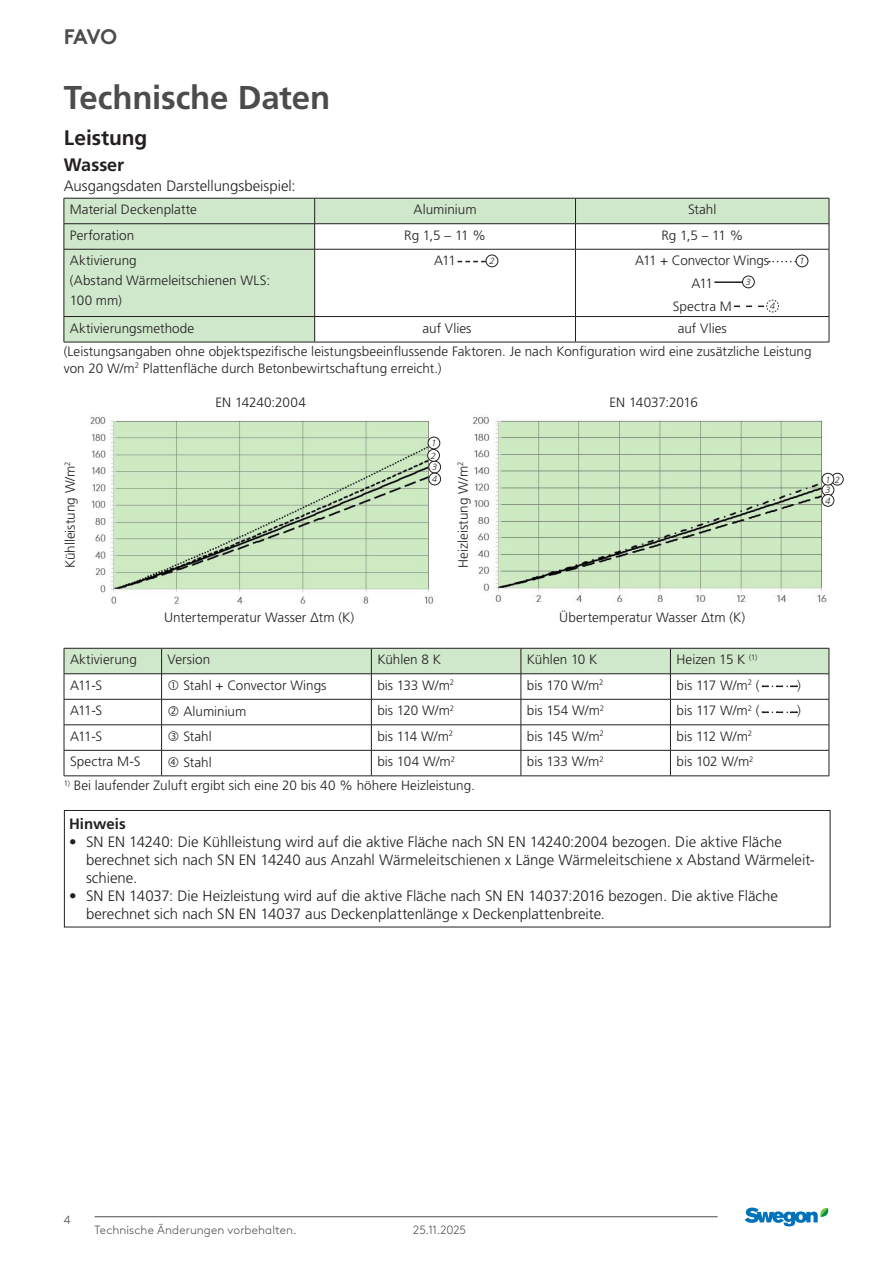
<style>
.page{position:relative;width:893px;height:1263px;background:#fff}
.page>*{position:absolute;margin:0;border:0;box-sizing:border-box;transform-origin:0 0}
.t1{font:700 33px "Frutiger LT Pro";letter-spacing:-.005em;color:#4b4c4d}
.t2{font:700 21px "Frutiger LT Pro";color:#231f20}
.t3{font:700 21px "Swegon Brown";color:#4b4c4d}
.t4{font:700 18px "Frutiger LT Pro";color:#231f20}
.t5{font:300 15px/18px "Frutiger LT Pro";color:#231f20}
.t6{font:700 15px "Frutiger LT Pro";color:#231f20}
.t7{font:300 13.5px/19.8px "Frutiger LT Pro";color:#231f20}
.t8{font:300 12px "Swegon Brown";letter-spacing:.01em;color:#4b4c4d}
.t9{font:italic 300 9px "Frutiger LT Pro";color:#231f20}
</style>
<div class="page">
<hr style="left:95px;top:1216px;width:623px;height:1px;background:#4b4c4d">
<svg style="left:745px;top:1207px;width:84px;height:19px"></svg>
<div style="left:64px;top:810px;width:766px;height:117px;border:1px solid #231f20"></div>
<img style="left:90px;top:417px;width:346px;height:187px">
<div style="left:429px;top:461px;width:12px;height:12px;background:#fff;border-radius:50%"></div>
<div style="left:429px;top:461px;width:12px;height:12px;border:1px solid #231f20;border-radius:50%"></div>
<div style="left:428px;top:449px;width:11px;height:12px;background:#fff;border-radius:50%"></div>
<div style="left:427px;top:449px;width:13px;height:12px;border:1px solid #231f20;border-radius:50%"></div>
<div style="left:428px;top:437px;width:12px;height:12px;background:#fff;border-radius:50%"></div>
<div style="left:428px;top:437px;width:12px;height:12px;border:1px solid #231f20;border-radius:50%"></div>
<div style="left:429px;top:473px;width:12px;height:12px;background:#fff;border-radius:50%"></div>
<div style="left:429px;top:473px;width:12px;height:12px;border:1px solid #231f20;border-radius:50%"></div>
<img style="left:473px;top:416px;width:356px;height:186px">
<div style="left:822px;top:484px;width:12px;height:12px;background:#fff;border-radius:50%"></div>
<div style="left:822px;top:484px;width:12px;height:12px;border:1px solid #231f20;border-radius:50%"></div>
<div style="left:831px;top:473px;width:12px;height:12px;border:1px solid #231f20;border-radius:50%"></div>
<div style="left:822px;top:473px;width:12px;height:12px;background:#fff;border-radius:50%"></div>
<div style="left:822px;top:473px;width:12px;height:12px;border:1px solid #231f20;border-radius:50%"></div>
<div style="left:822px;top:494px;width:12px;height:12px;background:#fff;border-radius:50%"></div>
<div style="left:822px;top:494px;width:12px;height:12px;border:1px solid #231f20;border-radius:50%"></div>
<svg style="left:65px;top:199px;width:764px;height:143px"></svg>
<hr style="left:64px;top:198px;width:251px;height:1px;background:#231f20">
<hr style="left:315px;top:198px;width:260px;height:1px;background:#231f20">
<hr style="left:575px;top:198px;width:254px;height:1px;background:#231f20">
<hr style="left:64px;top:223px;width:251px;height:1px;background:#231f20">
<svg style="left:64px;top:198px;width:1px;height:51px"></svg>
<hr style="left:315px;top:223px;width:260px;height:1px;background:#231f20">
<svg style="left:314px;top:198px;width:1px;height:51px"></svg>
<hr style="left:575px;top:223px;width:254px;height:1px;background:#231f20">
<svg style="left:575px;top:198px;width:1px;height:51px"></svg>
<svg style="left:829px;top:198px;width:1px;height:51px"></svg>
<hr style="left:64px;top:249px;width:251px;height:1px;background:#231f20">
<hr style="left:64px;top:249px;width:1px;height:67px;background:#231f20">
<hr style="left:315px;top:249px;width:260px;height:1px;background:#231f20">
<hr style="left:314px;top:249px;width:1px;height:67px;background:#231f20">
<hr style="left:575px;top:249px;width:254px;height:1px;background:#231f20">
<hr style="left:575px;top:249px;width:1px;height:67px;background:#231f20">
<hr style="left:829px;top:249px;width:1px;height:67px;background:#231f20">
<hr style="left:64px;top:316px;width:251px;height:1px;background:#231f20">
<svg style="left:64px;top:317px;width:1px;height:25px"></svg>
<hr style="left:315px;top:316px;width:260px;height:1px;background:#231f20">
<svg style="left:314px;top:317px;width:1px;height:25px"></svg>
<hr style="left:575px;top:316px;width:254px;height:1px;background:#231f20">
<svg style="left:575px;top:317px;width:1px;height:25px"></svg>
<svg style="left:829px;top:317px;width:1px;height:25px"></svg>
<hr style="left:64px;top:342px;width:251px;height:1px;background:#231f20">
<hr style="left:315px;top:342px;width:260px;height:1px;background:#231f20">
<hr style="left:575px;top:342px;width:254px;height:1px;background:#231f20">
<svg style="left:457px;top:261px;width:29px;height:1px"></svg>
<div style="left:486px;top:255px;width:12px;height:12px;background:#fff;border-radius:50%"></div>
<div style="left:486px;top:255px;width:12px;height:12px;border:1px solid #231f20;border-radius:50%"></div>
<svg style="left:769px;top:261px;width:27px;height:1px"></svg>
<div style="left:796px;top:255px;width:12px;height:12px;background:#fff;border-radius:50%"></div>
<div style="left:796px;top:255px;width:12px;height:12px;border:1px solid #231f20;border-radius:50%"></div>
<hr style="left:714px;top:281px;width:30px;height:2px;background:#231f20">
<div style="left:742px;top:276px;width:12px;height:12px;background:#fff;border-radius:50%"></div>
<div style="left:742px;top:276px;width:12px;height:12px;border:1px solid #231f20;border-radius:50%"></div>
<svg style="left:734px;top:300px;width:45px;height:12px"></svg>
<svg style="left:64px;top:648px;width:766px;height:128px"></svg>
<h2 class="t3" style="left:64px;top:20px;width:55px">FAVO</h2>
<h1 class="t1" style="left:64px;top:77px;width:268px">Technische Daten</h1>
<h2 class="t2" style="left:64px;top:125px;width:85px">Leistung</h2>
<h3 class="t4" style="left:64px;top:154px;width:62px">Wasser</h3>
<p class="t5" style="left:64px;top:177px;width:233px">Ausgangsdaten Darstellungsbeispiel:</p>
<p class="t7" style="left:70px;top:200px;width:129px">Material Deckenplatte</p>
<p class="t7" style="left:414px;top:200px;width:65px">Aluminium</p>
<p class="t7" style="left:688px;top:200px;width:30px">Stahl</p>
<p class="t7" style="left:70px;top:225px;width:66px">Perforation</p>
<p class="t7" style="left:404px;top:225px;width:83px">Rg 1,5 – 11 %</p>
<p class="t7" style="left:661px;top:225px;width:83px">Rg 1,5 – 11 %</p>
<p class="t7" style="left:70px;top:251px;width:202px">Aktivierung<br>(Abstand Wärmeleitschienen WLS:<br>100 mm)</p>
<p class="t7" style="left:434px;top:251px;width:23px">A11</p>
<p class="t7" style="left:635px;top:249px;width:135px;line-height:22.5px;text-align:center">A11 + Convector Wings<br>A11<br>Spectra M</p>
<p class="t7" style="left:70px;top:318px;width:126px">Aktivierungsmethode</p>
<p class="t7" style="left:422px;top:318px;width:51px">auf Vlies</p>
<p class="t9" style="left:489px;top:256px;width:7px">2</p>
<p class="t9" style="left:799px;top:256px;width:7px">1</p>
<p class="t9" style="left:746px;top:277px;width:7px">3</p>
<p class="t9" style="left:770px;top:301px;width:7px">4</p>
<p class="t7" style="left:64px;top:316px;width:749px;line-height:23.7px;text-indent:614px">auf Vlies (Leistungsangaben ohne objektspezifische leistungsbeeinflussende Faktoren. Je nach Konfiguration wird eine zusätzliche Leistung</p>
<p class="t7" style="left:64px;top:358px;width:379px">von 20 W/m<sup>2</sup> Plattenfläche durch Betonbewirtschaftung erreicht.)</p>
<p class="t7" style="left:60px;top:568px;width:109px;rotate:-90deg">Kühlleistung W/m<sup>2</sup></p>
<p class="t7" style="left:216px;top:392px;width:92px">EN 14240:2004</p>
<p class="t9" style="left:431px;top:438px;width:7px">1</p>
<p class="t9" style="left:432px;top:474px;width:7px">4</p>
<p class="t9" style="left:431px;top:450px;width:7px">2</p>
<p class="t9" style="left:432px;top:462px;width:7px">3</p>
<p class="t7" style="left:453px;top:568px;width:107px;rotate:-90deg">Heizleistung W/m<sup>2</sup></p>
<p class="t7" style="left:610px;top:392px;width:90px">EN 14037:2016</p>
<p class="t9" style="left:825px;top:474px;width:16px">1 2</p>
<p class="t9" style="left:825px;top:495px;width:7px">4</p>
<p class="t9" style="left:825px;top:485px;width:7px">3</p>
<p class="t7" style="left:164px;top:608px;width:192px">Untertemperatur Wasser ∆tm (K)</p>
<p class="t7" style="left:559px;top:608px;width:188px">Übertemperatur Wasser ∆tm (K)</p>
<p class="t7" style="left:70px;top:650px;width:68px">Aktivierung</p>
<p class="t7" style="left:168px;top:650px;width:44px">Version</p>
<p class="t7" style="left:377px;top:650px;width:65px">Kühlen 8 K</p>
<p class="t7" style="left:527px;top:650px;width:72px">Kühlen 10 K</p>
<p class="t7" style="left:676px;top:650px;width:82px">Heizen 15 K <sup>(1)</sup></p>
<p class="t7" style="left:70px;top:675px;width:34px">A11-S</p>
<p class="t7" style="left:183px;top:676px;width:145px">Stahl + Convector Wings</p>
<p class="t7" style="left:377px;top:675px;width:78px">bis 133 W/m<sup>2</sup></p>
<p class="t7" style="left:527px;top:675px;width:78px">bis 170 W/m<sup>2</sup></p>
<p class="t7" style="left:676px;top:675px;width:85px">bis 117 W/m<sup>2</sup> (</p>
<p class="t7" style="left:797px;top:675px;width:5px">)</p>
<p class="t7" style="left:70px;top:701px;width:34px">A11-S</p>
<p class="t7" style="left:183px;top:701px;width:65px">Aluminium</p>
<p class="t7" style="left:377px;top:701px;width:78px">bis 120 W/m<sup>2</sup></p>
<p class="t7" style="left:527px;top:701px;width:79px">bis 154 W/m<sup>2</sup></p>
<p class="t7" style="left:676px;top:701px;width:85px">bis 117 W/m<sup>2</sup> (</p>
<p class="t7" style="left:797px;top:701px;width:5px">)</p>
<p class="t7" style="left:70px;top:726px;width:34px">A11-S</p>
<p class="t7" style="left:183px;top:727px;width:30px">Stahl</p>
<p class="t7" style="left:377px;top:726px;width:77px">bis 114 W/m<sup>2</sup></p>
<p class="t7" style="left:527px;top:726px;width:79px">bis 145 W/m<sup>2</sup></p>
<p class="t7" style="left:676px;top:726px;width:77px">bis 112 W/m<sup>2</sup></p>
<p class="t7" style="left:70px;top:752px;width:72px">Spectra M-S</p>
<p class="t7" style="left:183px;top:752px;width:30px">Stahl</p>
<p class="t7" style="left:377px;top:752px;width:79px">bis 104 W/m<sup>2</sup></p>
<p class="t7" style="left:527px;top:752px;width:78px">bis 133 W/m<sup>2</sup></p>
<p class="t7" style="left:676px;top:752px;width:79px">bis 102 W/m<sup>2</sup></p>
<p class="t7" style="left:64px;top:776px;width:413px"><sup>1)</sup> Bei laufender Zuluft ergibt sich eine 20 bis 40 % höhere Heizleistung.</p>
<p class="t6" style="left:69px;top:815px;width:58px">Hinweis</p>
<p class="t5" style="left:86px;top:833px;width:730px;text-indent:-17px">• SN EN 14240: Die Kühlleistung wird auf die aktive Fläche nach SN EN 14240:2004 bezogen. Die aktive Fläche berechnet sich nach SN EN 14240 aus Anzahl Wärmeleitschienen x Länge Wärmeleitschiene x Abstand Wärmeleit&shy;schiene.</p>
<p class="t5" style="left:86px;top:887px;width:693px;text-indent:-17px">• SN EN 14037: Die Heizleistung wird auf die aktive Fläche nach SN EN 14037:2016 bezogen. Die aktive Fläche berechnet sich nach SN EN 14037 aus Deckenplattenlänge x Deckenplattenbreite.</p>
<p class="t8" style="left:64px;top:1211px;width:8px">4</p>
<p class="t8" style="left:95px;top:1221px;width:204px">Technische Änderungen vorbehalten.</p>
<p class="t8" style="left:413px;top:1221px;width:54px">25.11.2025</p>
</div>
